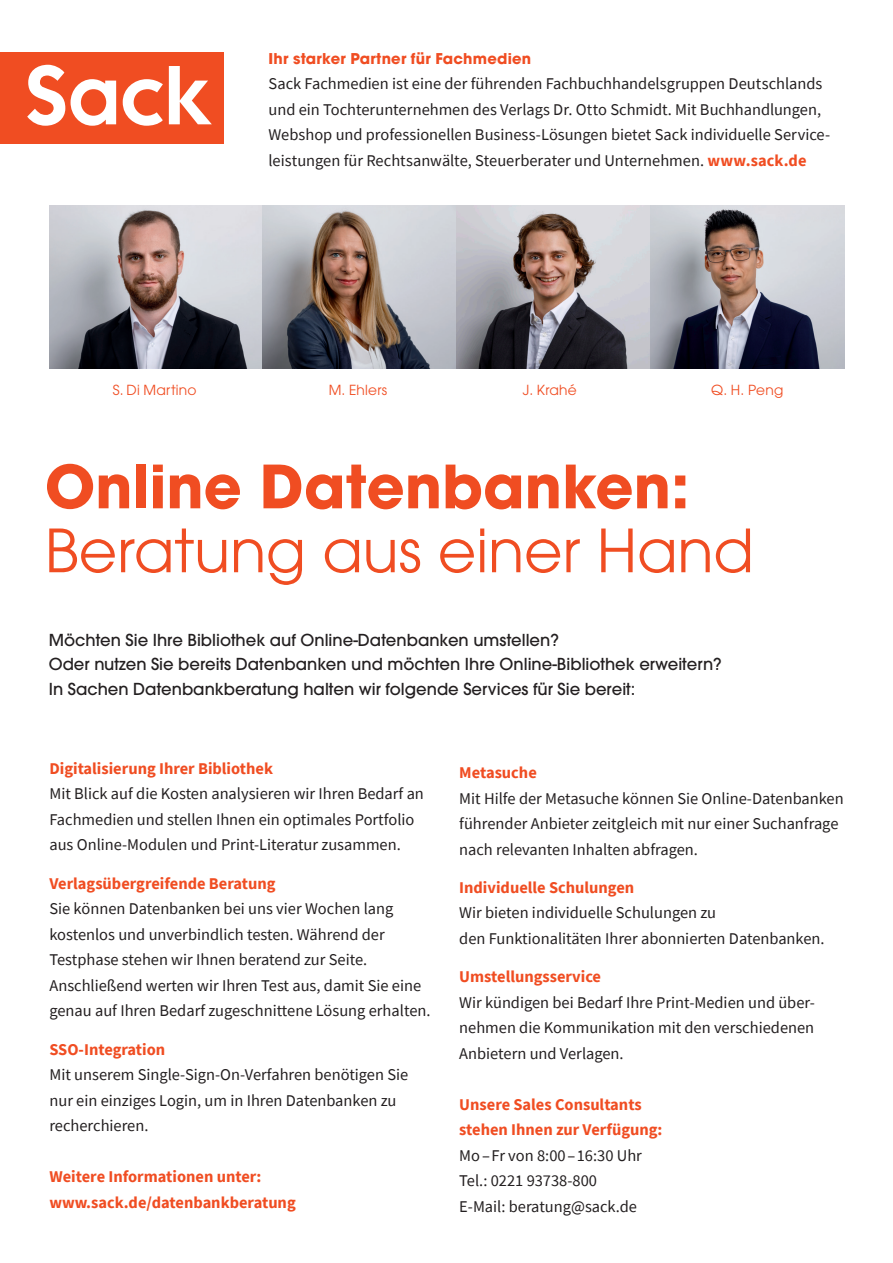
<style>
.page{position:relative;width:893px;height:1263px;background:#fff}
.page>*{position:absolute;margin:0;border:0;box-sizing:border-box;transform-origin:0 0}
.t1{font:59.1px "Avant Garde";color:#f04d22}
.t2{font:700 59.1px "Avant Garde";color:#f04d22}
.t3{font:16.35px/25.5px "Source Sans Pro";color:#231f20}
.t4{font:700 16.35px/25.5px "Source Sans Pro";color:#f04d22}
.t5{font:500 16.35px/24.6px "Avant Garde";color:#231f20}
.t6{font:700 14.7px "Avant Garde";letter-spacing:.015em;color:#f04d22}
.t7{font:13.8px "Avant Garde";letter-spacing:.015em;color:#f04d22}
.s1{font-weight:700;color:#f04d22}
</style>
<div class="page">
<img style="left:49px;top:205px;width:601px;height:164px">
<img style="left:650px;top:205px;width:195px;height:164px">
<div style="left:0;top:52px;width:224px;height:92px;background:#f04d22"></div>
<svg style="left:27px;top:65px;width:38px;height:61px"></svg>
<svg style="left:71px;top:79px;width:45px;height:47px"></svg>
<svg style="left:123px;top:79px;width:40px;height:47px"></svg>
<svg style="left:169px;top:66px;width:43px;height:58px"></svg>
<p class="t6" style="left:269px;top:49px;width:264px">Ihr starker Partner für Fachmedien</p>
<p class="t3" style="left:269px;top:71px;width:563px">Sack Fachmedien ist eine der führenden Fachbuchhandelsgruppen Deutschlands und ein Tochterunternehmen des Verlags Dr. Otto Schmidt. Mit Buchhandlungen, Webshop und professionellen Business-Lösungen bietet Sack individuelle Service&shy;leistungen für Rechtsanwälte, Steuerberater und Unternehmen. <span class="s1">www.sack.de</span></p>
<p class="t7" style="left:113px;top:382px;width:85px">S. Di Martino</p>
<p class="t7" style="left:329px;top:382px;width:60px">M. Ehlers</p>
<p class="t7" style="left:523px;top:382px;width:56px">J. Krahé</p>
<p class="t7" style="left:711px;top:382px;width:74px">Q. H. Peng</p>
<h1 class="t2" style="left:45px;top:448px;width:646px">Online Datenbanken:</h1>
<h1 class="t1" style="left:45px;top:516px;width:711px">Beratung aus einer Hand</h1>
<p class="t5" style="left:49px;top:627px;width:674px">Möchten Sie Ihre Bibliothek auf Online-Datenbanken umstellen?<br>Oder nutzen Sie bereits Datenbanken und möchten Ihre Online-Bibliothek erweitern?<br>In Sachen Datenbankberatung halten wir folgende Services für Sie bereit:</p>
<p class="t4" style="left:49px;top:755px;width:225px">Digitalisierung Ihrer Bibliothek</p>
<p class="t3" style="left:49px;top:781px;width:376px">Mit Blick auf die Kosten analysieren wir Ihren Bedarf an<br>Fachmedien und stellen Ihnen ein optimales Portfolio aus Online-Modulen und Print-Literatur zusammen.</p>
<p class="t4" style="left:49px;top:870px;width:228px">Verlagsübergreifende Beratung</p>
<p class="t3" style="left:49px;top:896px;width:383px">Sie können Datenbanken bei uns vier Wochen lang kostenlos und unverbindlich testen. Während der Testphase stehen wir Ihnen beratend zur Seite.<br>Anschließend werten wir Ihren Test aus, damit Sie eine genau auf Ihren Bedarf zugeschnittene Lösung erhalten.</p>
<p class="t4" style="left:49px;top:1036px;width:117px">SSO-Integration</p>
<p class="t3" style="left:49px;top:1062px;width:360px">Mit unserem Single-Sign-On-Verfahren benötigen Sie nur ein einziges Login, um in Ihren Datenbanken zu recherchieren.</p>
<p class="t4" style="left:49px;top:1164px;width:248px">Weitere Informationen unter: www.sack.de/datenbankberatung</p>
<p class="t4" style="left:459px;top:760px;width:79px">Metasuche</p>
<p class="t3" style="left:459px;top:785px;width:386px">Mit Hilfe der Metasuche können Sie Online-Datenbanken führender Anbieter zeitgleich mit nur einer Suchanfrage nach relevanten Inhalten abfragen.</p>
<p class="t4" style="left:459px;top:874px;width:177px">Individuelle Schulungen</p>
<p class="t3" style="left:459px;top:900px;width:367px">Wir bieten individuelle Schulungen zu<br>den Funktionalitäten Ihrer abonnierten Datenbanken.</p>
<p class="t4" style="left:459px;top:964px;width:143px">Umstellungsservice</p>
<p class="t3" style="left:459px;top:989px;width:356px;text-align:justify">Wir kündigen bei Bedarf Ihre Print-Medien und über&shy;nehmen die Kommunikation mit den verschiedenen Anbietern und Verlagen.</p>
<p class="t4" style="left:459px;top:1091px;width:205px">Unsere Sales Consultants stehen Ihnen zur Verfügung:</p>
<p class="t3" style="left:459px;top:1143px;width:184px">Mo –Fr von 8:00 – 16:30 Uhr<br>Tel.: 0221 93738-800<br>E-Mail: beratung@sack.de</p>
</div>
